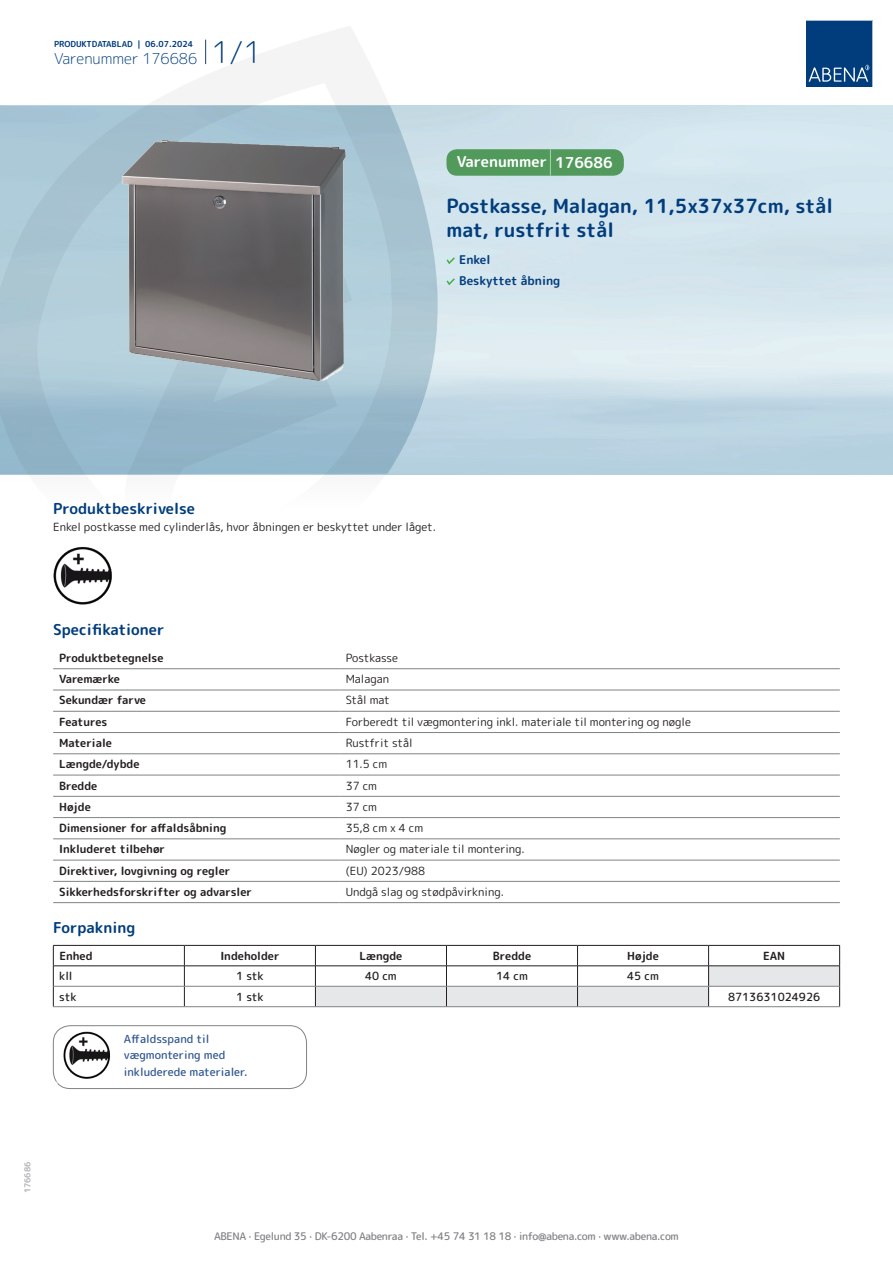
<style>
.page{position:relative;width:893px;height:1263px;background:#fff}
.page>*{position:absolute;margin:0;border:0;box-sizing:border-box;transform-origin:0 0}
.t1{font:700 19.5px/24px "Rounded Mplus 1 c";color:#013d7d}
.t2{font:700 15px "Rounded Mplus 1 c";color:#013d7d}
.t3{font:300 15px "Rounded Mplus 1 c";color:#013d7d}
.t4{font:700 15px "Rounded Mplus 1 c";color:#fff}
.t5{font:700 12px/21px "Rounded Mplus 1 c";color:#013d7d}
.t6{font:11.25px "Rounded Mplus 1 c";color:#231f20}
.t7{font:700 11.25px "Rounded Mplus 1 c";color:#231f20}
.t8{font:500 11.25px/16.5px "Rounded Mplus 1 c";color:#305691}
.t9{font:500 11.25px "Rounded Mplus 1 c";color:#231f20}
.t10{font:500 10.5px "Rounded Mplus 1 c";letter-spacing:-.03em;color:#808285}
.t11{font:700 10.5px "Rounded Mplus 1 c";color:#fff}
.t12{font:700 8.25px "Rounded Mplus 1 c";color:#013d7d}
.t13{font:700 8.25px "Rounded Mplus 1 c";color:#b2b3b7}
.s1{font-size:30px}
.s2{font-size:25.5px}
</style>
<div class="page">
<svg style="left:0;top:26px;width:439px;height:555px"></svg>
<svg style="left:0;top:106px;width:438px;height:368px;background:#a5c3d2"></svg>
<svg style="left:205px;top:40px;width:1px;height:24px"></svg>
<svg style="left:806px;top:20px;width:67px;height:67px;background:#144b86"></svg>
<img style="left:114px;top:127px;width:250px;height:275px">
<img style="left:54px;top:546px;width:58px;height:59px">
<hr style="left:53px;top:668px;width:287px;height:1px;background:#808285">
<hr style="left:340px;top:668px;width:500px;height:1px;background:#808285">
<hr style="left:53px;top:690px;width:287px;height:1px;background:#808285">
<hr style="left:340px;top:690px;width:500px;height:1px;background:#808285">
<hr style="left:53px;top:711px;width:287px;height:1px;background:#808285">
<hr style="left:340px;top:711px;width:500px;height:1px;background:#808285">
<hr style="left:53px;top:732px;width:287px;height:1px;background:#808285">
<hr style="left:340px;top:732px;width:500px;height:1px;background:#808285">
<hr style="left:53px;top:753px;width:287px;height:1px;background:#808285">
<hr style="left:340px;top:753px;width:500px;height:1px;background:#808285">
<hr style="left:53px;top:775px;width:287px;height:1px;background:#808285">
<hr style="left:340px;top:775px;width:500px;height:1px;background:#808285">
<hr style="left:53px;top:796px;width:287px;height:1px;background:#808285">
<hr style="left:340px;top:796px;width:500px;height:1px;background:#808285">
<hr style="left:53px;top:817px;width:287px;height:1px;background:#808285">
<hr style="left:340px;top:817px;width:500px;height:1px;background:#808285">
<hr style="left:53px;top:838px;width:287px;height:1px;background:#808285">
<hr style="left:340px;top:838px;width:500px;height:1px;background:#808285">
<hr style="left:53px;top:860px;width:287px;height:1px;background:#808285">
<hr style="left:340px;top:860px;width:500px;height:1px;background:#808285">
<hr style="left:53px;top:881px;width:287px;height:1px;background:#808285">
<hr style="left:340px;top:881px;width:500px;height:1px;background:#808285">
<hr style="left:53px;top:902px;width:287px;height:1px;background:#808285">
<hr style="left:340px;top:902px;width:500px;height:1px;background:#808285">
<hr style="left:53px;top:945px;width:131px;height:1px;background:#231f20">
<hr style="left:184px;top:945px;width:131px;height:1px;background:#231f20">
<hr style="left:53px;top:965px;width:131px;height:1px;background:#231f20">
<hr style="left:184px;top:965px;width:131px;height:1px;background:#231f20">
<svg style="left:53px;top:945px;width:1px;height:61px"></svg>
<svg style="left:184px;top:945px;width:1px;height:61px"></svg>
<svg style="left:315px;top:945px;width:525px;height:61px"></svg>
<hr style="left:54px;top:986px;width:130px;height:1px;background:#808285">
<hr style="left:184px;top:986px;width:131px;height:1px;background:#808285">
<hr style="left:315px;top:986px;width:131px;height:1px;background:#808285">
<hr style="left:446px;top:986px;width:131px;height:1px;background:#808285">
<hr style="left:577px;top:986px;width:132px;height:1px;background:#808285">
<hr style="left:709px;top:986px;width:130px;height:1px;background:#808285">
<hr style="left:53px;top:1006px;width:131px;height:1px;background:#808285">
<hr style="left:184px;top:1006px;width:131px;height:1px;background:#808285">
<hr style="left:315px;top:1006px;width:131px;height:1px;background:#808285">
<hr style="left:446px;top:1006px;width:131px;height:1px;background:#808285">
<hr style="left:577px;top:1006px;width:132px;height:1px;background:#808285">
<hr style="left:709px;top:1006px;width:131px;height:1px;background:#808285">
<img style="left:63px;top:1032px;width:47px;height:47px">
<div style="left:53px;top:1025px;width:254px;height:64px;border:1px solid #808285;border-radius:17px"></div>
<svg style="left:446px;top:257px;width:9px;height:7px"></svg>
<svg style="left:446px;top:278px;width:9px;height:7px"></svg>
<div style="left:446px;top:149px;width:178px;height:27px;background:#52995c;border-radius:10px"></div>
<p class="t12" style="left:54px;top:38px;width:141px">PRODUKTDATABLAD | 06.07.2024</p>
<h2 class="t3" style="left:54px;top:48px;width:209px">Varenummer 176686 <span class="s1">1/1</span></h2>
<h2 class="t4" style="left:457px;top:151px;width:157px">Varenummer <span class="s2">|</span> 176686</h2>
<h1 class="t1" style="left:446px;top:194px;width:388px">Postkasse, Malagan, 11,5x37x37cm, stål mat, rustfrit stål</h1>
<p class="t5" style="left:459px;top:249px;width:103px">Enkel<br>Beskyttet åbning</p>
<h2 class="t2" style="left:53px;top:498px;width:143px">Produktbeskrivelse</h2>
<p class="t6" style="left:53px;top:518px;width:384px">Enkel postkasse med cylinderlås, hvor åbningen er beskyttet under låget.</p>
<h2 class="t2" style="left:53px;top:619px;width:113px">Specifikationer</h2>
<p class="t7" style="left:59px;top:650px;width:106px">Produktbetegnelse</p>
<p class="t6" style="left:346px;top:650px;width:54px">Postkasse</p>
<p class="t7" style="left:59px;top:671px;width:62px">Varemærke</p>
<p class="t6" style="left:346px;top:671px;width:45px">Malagan</p>
<p class="t7" style="left:59px;top:692px;width:88px">Sekundær farve</p>
<p class="t6" style="left:346px;top:692px;width:46px">Stål mat</p>
<p class="t7" style="left:59px;top:714px;width:50px">Features</p>
<p class="t6" style="left:346px;top:714px;width:347px">Forberedt til vægmontering inkl. materiale til montering og nøgle</p>
<p class="t7" style="left:59px;top:735px;width:54px">Materiale</p>
<p class="t6" style="left:346px;top:735px;width:69px">Rustfrit stål</p>
<p class="t7" style="left:59px;top:756px;width:82px">Længde/dybde</p>
<p class="t6" style="left:346px;top:756px;width:43px">11.5 cm</p>
<p class="t7" style="left:59px;top:777px;width:40px">Bredde</p>
<p class="t6" style="left:346px;top:777px;width:33px">37 cm</p>
<p class="t7" style="left:59px;top:799px;width:33px">Højde</p>
<p class="t6" style="left:346px;top:799px;width:33px">37 cm</p>
<p class="t7" style="left:59px;top:820px;width:169px">Dimensioner for affaldsåbning</p>
<p class="t6" style="left:346px;top:820px;width:79px">35,8 cm x 4 cm</p>
<p class="t7" style="left:59px;top:841px;width:107px">Inkluderet tilbehør</p>
<p class="t6" style="left:346px;top:841px;width:181px">Nøgler og materiale til montering.</p>
<p class="t7" style="left:59px;top:862px;width:173px">Direktiver, lovgivning og regler</p>
<p class="t6" style="left:346px;top:862px;width:81px">(EU) 2023/988</p>
<p class="t7" style="left:59px;top:884px;width:194px">Sikkerhedsforskrifter og advarsler</p>
<p class="t6" style="left:346px;top:884px;width:160px">Undgå slag og stødpåvirkning.</p>
<h2 class="t2" style="left:53px;top:917px;width:84px">Forpakning</h2>
<p class="t7" style="left:59px;top:948px;width:35px">Enhed</p>
<p class="t7" style="left:220px;top:948px;width:61px">Indeholder</p>
<p class="t7" style="left:359px;top:948px;width:44px">Længde</p>
<p class="t7" style="left:493px;top:948px;width:40px">Bredde</p>
<p class="t7" style="left:627px;top:948px;width:33px">Højde</p>
<p class="t7" style="left:763px;top:948px;width:24px">EAN</p>
<p class="t9" style="left:59px;top:968px;width:15px">kll</p>
<p class="t9" style="left:236px;top:968px;width:29px">1 stk</p>
<p class="t9" style="left:365px;top:968px;width:33px">40 cm</p>
<p class="t9" style="left:496px;top:968px;width:33px">14 cm</p>
<p class="t9" style="left:627px;top:968px;width:33px">45 cm</p>
<p class="t9" style="left:59px;top:988px;width:19px">stk</p>
<p class="t9" style="left:236px;top:988px;width:29px">1 stk</p>
<p class="t9" style="left:728px;top:988px;width:94px">8713631024926</p>
<p class="t8" style="left:124px;top:1030px;width:125px">Affaldsspand til vægmontering med inkluderede materialer.</p>
<p class="t11" style="left:53px;top:1077px;width:7px">*</p>
<p class="t13" style="left:22px;top:1193px;width:33px;rotate:-90deg">176686</p>
<p class="t10" style="left:214px;top:1229px;width:466px">ABENA · Egelund 35 · DK-6200 Aabenraa · Tel. +45 74 31 18 18 · info@abena.com · www.abena.com</p>
</div>
